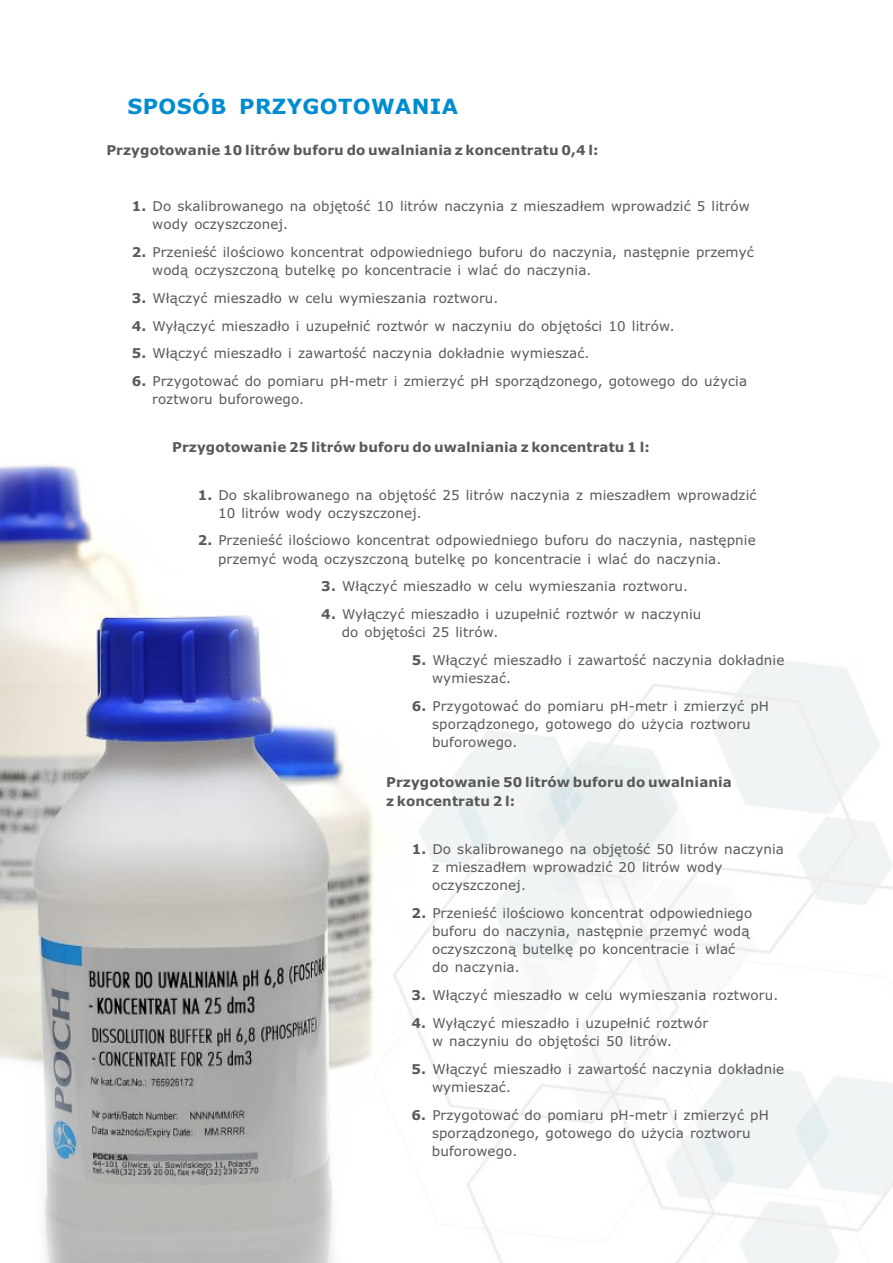
<style>
.page{position:relative;width:893px;height:1263px;background:#fff}
.page>*{position:absolute;margin:0;border:0;box-sizing:border-box;transform-origin:0 0}
.t1{font:700 21px "Verdana";letter-spacing:.015em;color:#008cd1}
.t2{font:13.5px/18px "Verdana";letter-spacing:.005em;color:#595959}
.t3{font:700 13.5px/19.6px "Verdana";letter-spacing:.005em;color:#595959}
.s1{font-weight:700}
</style>
<div class="page">
<img style="left:0;top:461px;width:417px;height:802px">
<h1 class="t1" style="left:128px;top:98px;width:332px">SPOSÓB PRZYGOTOWANIA</h1>
<p class="t3" style="left:106px;top:141px;width:494px">Przygotowanie 10 litrów buforu do uwalniania z koncentratu 0,4 l:</p>
<p class="t2" style="left:152px;top:198px;width:599px;text-indent:-20px"><span class="s1">1.</span> Do skalibrowanego na objętość 10 litrów naczynia z mieszadłem wprowadzić 5 litrów wody oczyszczonej.</p>
<p class="t2" style="left:152px;top:244px;width:603px;text-indent:-20px"><span class="s1">2.</span> Przenieść ilościowo koncentrat odpowiedniego buforu do naczynia, następnie przemyć wodą oczyszczoną butelkę po koncentracie i wlać do naczynia.</p>
<p class="t2" style="left:132px;top:290px;width:368px"><span class="s1">3.</span> Włączyć mieszadło w celu wymieszania roztworu.</p>
<p class="t2" style="left:132px;top:318px;width:544px"><span class="s1">4.</span> Wyłączyć mieszadło i uzupełnić roztwór w naczyniu do objętości 10 litrów.</p>
<p class="t2" style="left:132px;top:346px;width:459px"><span class="s1">5.</span> Włączyć mieszadło i zawartość naczynia dokładnie wymieszać.</p>
<p class="t2" style="left:152px;top:373px;width:596px;text-indent:-20px"><span class="s1">6.</span> Przygotować do pomiaru pH-metr i zmierzyć pH sporządzonego, gotowego do użycia roztworu buforowego.</p>
<p class="t3" style="left:172px;top:438px;width:479px">Przygotowanie 25 litrów buforu do uwalniania z koncentratu 1 l:</p>
<p class="t2" style="left:218px;top:487px;width:540px;text-indent:-20px"><span class="s1">1.</span> Do skalibrowanego na objętość 25 litrów naczynia z mieszadłem wprowadzić<br>10 litrów wody oczyszczonej.</p>
<p class="t2" style="left:218px;top:533px;width:539px;text-indent:-20px"><span class="s1">2.</span> Przenieść ilościowo koncentrat odpowiedniego buforu do naczynia, następnie przemyć wodą oczyszczoną butelkę po koncentracie i wlać do naczynia.</p>
<p class="t2" style="left:321px;top:579px;width:368px"><span class="s1">3.</span> Włączyć mieszadło w celu wymieszania roztworu.</p>
<p class="t2" style="left:342px;top:606px;width:361px;text-indent:-20px"><span class="s1">4.</span> Wyłączyć mieszadło i uzupełnić roztwór w naczyniu do objętości 25 litrów.</p>
<p class="t2" style="left:432px;top:652px;width:354px;text-indent:-20px"><span class="s1">5.</span> Włączyć mieszadło i zawartość naczynia dokładnie wymieszać.</p>
<p class="t2" style="left:432px;top:698px;width:338px;text-indent:-20px"><span class="s1">6.</span> Przygotować do pomiaru pH-metr i zmierzyć pH sporządzonego, gotowego do użycia roztworu buforowego.</p>
<p class="t3" style="left:386px;top:773px;width:347px">Przygotowanie 50 litrów buforu do uwalniania z koncentratu 2 l:</p>
<p class="t2" style="left:432px;top:841px;width:353px;text-indent:-20px"><span class="s1">1.</span> Do skalibrowanego na objętość 50 litrów naczynia z mieszadłem wprowadzić 20 litrów wody oczyszczonej.</p>
<p class="t2" style="left:432px;top:905px;width:322px;text-indent:-20px"><span class="s1">2.</span> Przenieść ilościowo koncentrat odpowiedniego buforu do naczynia, następnie przemyć wodą oczyszczoną butelkę po koncentracie i wlać do naczynia.</p>
<p class="t2" style="left:412px;top:987px;width:368px"><span class="s1">3.</span> Włączyć mieszadło w celu wymieszania roztworu.</p>
<p class="t2" style="left:432px;top:1015px;width:278px;text-indent:-20px"><span class="s1">4.</span> Wyłączyć mieszadło i uzupełnić roztwór w naczyniu do objętości 50 litrów.</p>
<p class="t2" style="left:432px;top:1061px;width:354px;text-indent:-20px"><span class="s1">5.</span> Włączyć mieszadło i zawartość naczynia dokładnie wymieszać.</p>
<p class="t2" style="left:432px;top:1107px;width:338px;text-indent:-20px"><span class="s1">6.</span> Przygotować do pomiaru pH-metr i zmierzyć pH sporządzonego, gotowego do użycia roztworu buforowego.</p>
</div>
